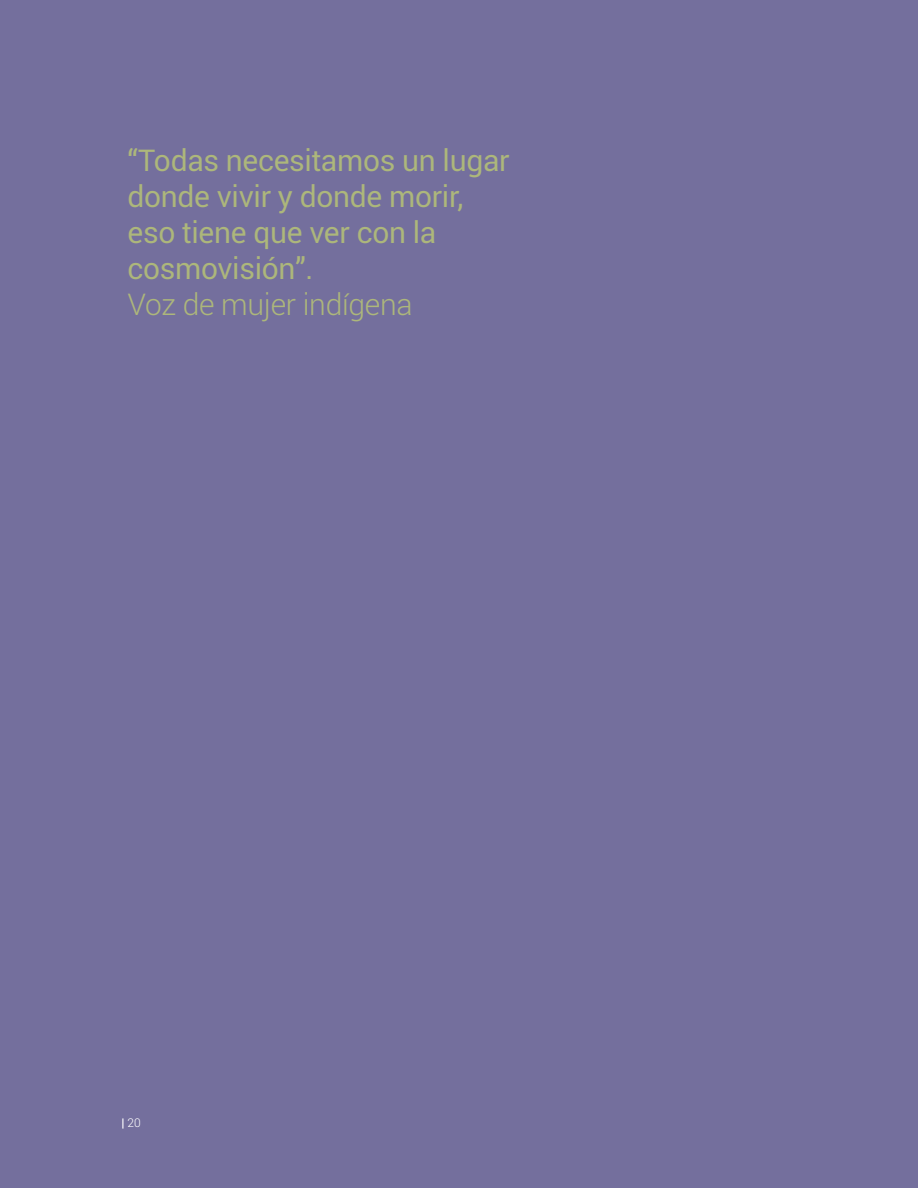
<style>
.page{position:relative;width:918px;height:1188px;background:#746f9d}
.page>*{position:absolute;margin:0;border:0;box-sizing:border-box;transform-origin:0 0}
.t1{font:30px/36px "Roboto";letter-spacing:-.01em;color:#adb77b}
.t2{font:300 30px "Roboto";letter-spacing:-.01em;color:#adb77b}
.t3{font:300 12px "Roboto";color:#fff}
.s1{font-weight:900}
</style>
<div class="page">
<p class="t1" style="left:128px;top:142px;width:384px">“Todas necesitamos un lugar donde vivir y donde morir, eso tiene que ver con la cosmovisión”.</p>
<p class="t2" style="left:128px;top:284px;width:287px">Voz de mujer indígena</p>
<p class="t3" style="left:122px;top:1115px;width:21px"><span class="s1">|</span> 20</p>
</div>
